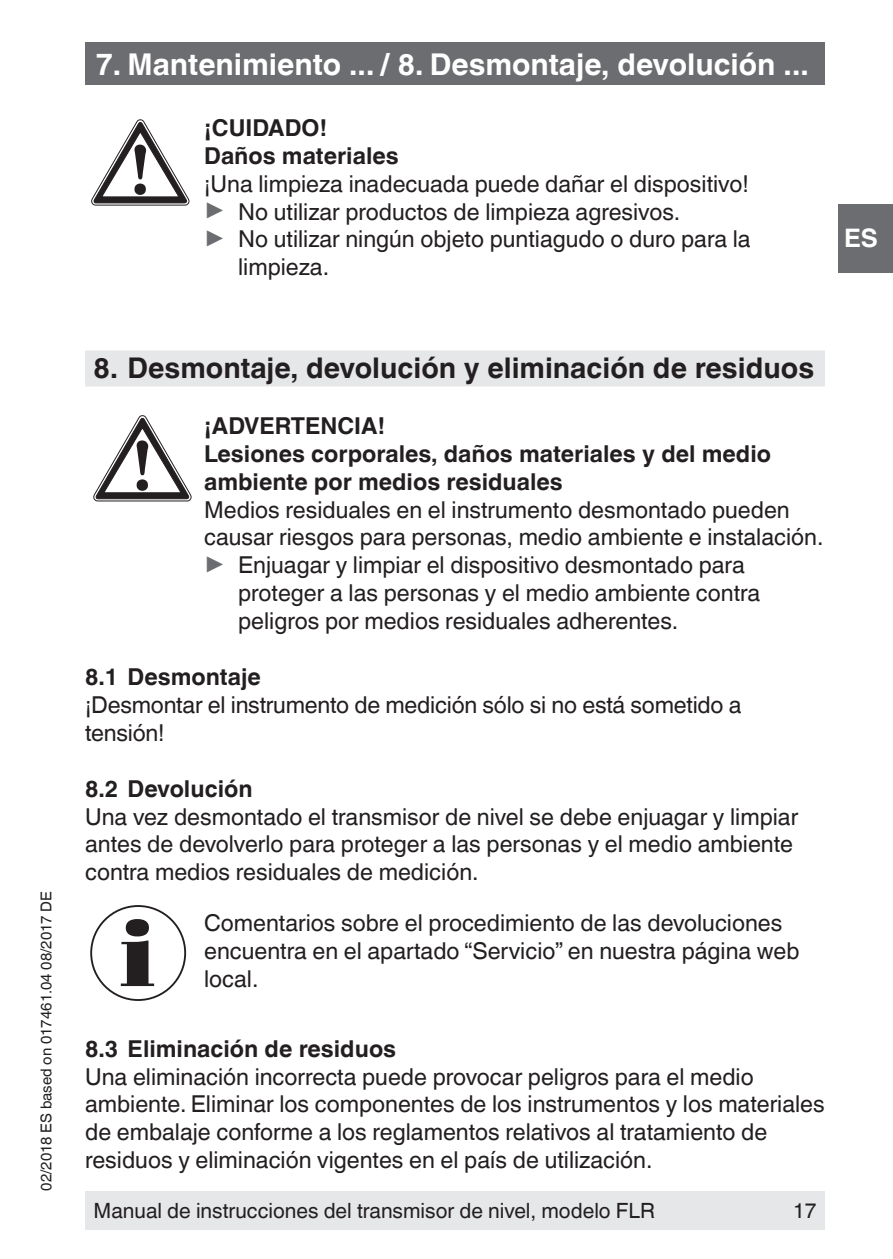
<style>
.page{position:relative;width:893px;height:1259px;background:#fff}
.page>*{position:absolute;margin:0;border:0;box-sizing:border-box;transform-origin:0 0}
.t1{font:700 30px "Helvetica World";color:#fff}
.t2{font:700 28.5px "Helvetica World";color:#231f20}
.t3{font:700 25.5px "Helvetica World";color:#fff}
.t4{font:23.4px/27.9px "Helvetica World";color:#231f20}
.t5{font:700 23.4px/27.9px "Helvetica World";color:#231f20}
.t6{font:21px "Helvetica World";color:#231f20}
.t7{font:15px "Helvetica World";color:#231f20}
.s1{font-size:26.4px;color:#6c6d70}
</style>
<div class="page">
<div style="left:85px;top:1191px;width:740px;height:38px;background:#e6e7e9"></div>
<div style="left:838px;top:204px;width:55px;height:68px;background:#6c6d70"></div>
<div style="left:85px;top:43px;width:740px;height:42px;background:#6c6d70"></div>
<div style="left:85px;top:350px;width:740px;height:36px;background:#e6e7e9"></div>
<svg style="left:91px;top:120px;width:98px;height:85px"></svg>
<svg style="left:94px;top:415px;width:97px;height:86px"></svg>
<svg style="left:121px;top:919px;width:33px;height:67px"></svg>
<div style="left:90px;top:905px;width:96px;height:96px;border:2px solid #231f20;border-radius:50%"></div>
<p class="t7" style="left:38px;top:1190px;width:301px;rotate:-90deg">02/2018 ES based on 017461.04 08/2017 DE</p>
<p class="t1" style="left:96px;top:47px;width:714px">7. Mantenimiento ... / 8. Desmontaje, devolución ...</p>
<p class="t5" style="left:204px;top:114px;width:196px">¡CUIDADO!<br>Daños materiales</p>
<p class="t4" style="left:204px;top:170px;width:546px">¡Una limpieza inadecuada puede dañar el dispositivo!</p>
<p class="t4" style="left:204px;top:197px;width:478px"><span class="s1">▶</span> No utilizar productos de limpieza agresivos.</p>
<p class="t4" style="left:204px;top:225px;width:548px"><span class="s1">▶</span> No utilizar ningún objeto puntiagudo o duro para la</p>
<p class="t4" style="left:238px;top:253px;width:92px">limpieza.</p>
<p class="t3" style="left:844px;top:224px;width:35px">ES</p>
<p class="t2" style="left:94px;top:351px;width:722px">8. Desmontaje, devolución y eliminación de residuos</p>
<p class="t5" style="left:204px;top:412px;width:568px">¡ADVERTENCIA!<br>Lesiones corporales, daños materiales y del medio ambiente por medios residuales</p>
<p class="t4" style="left:204px;top:495px;width:587px">Medios residuales en el instrumento desmontado pueden</p>
<p class="t4" style="left:204px;top:523px;width:621px">causar riesgos para personas, medio ambiente e instalación.</p>
<p class="t4" style="left:204px;top:551px;width:542px"><span class="s1">▶</span> Enjuagar y limpiar el dispositivo desmontado para</p>
<p class="t4" style="left:238px;top:579px;width:524px">proteger a las personas y el medio ambiente contra</p>
<p class="t4" style="left:238px;top:607px;width:442px">peligros por medios residuales adherentes.</p>
<p class="t5" style="left:85px;top:663px;width:177px">8.1 Desmontaje</p>
<p class="t4" style="left:85px;top:691px;width:658px">¡Desmontar el instrumento de medición sólo si no está sometido a tensión!</p>
<p class="t5" style="left:85px;top:774px;width:169px">8.2 Devolución</p>
<p class="t4" style="left:85px;top:802px;width:715px">Una vez desmontado el transmisor de nivel se debe enjuagar y limpiar antes de devolverlo para proteger a las personas y el medio ambiente contra medios residuales de medición.</p>
<p class="t4" style="left:204px;top:909px;width:597px">Comentarios sobre el procedimiento de las devoluciones encuentra en el apartado “Servicio” en nuestra página web local.</p>
<p class="t5" style="left:85px;top:1034px;width:313px">8.3 Eliminación de residuos</p>
<p class="t4" style="left:85px;top:1062px;width:741px">Una eliminación incorrecta puede provocar peligros para el medio ambiente. Eliminar los componentes de los instrumentos y los materiales de embalaje conforme a los reglamentos relativos al tratamiento de residuos y eliminación vigentes en el país de utilización.</p>
<p class="t6" style="left:94px;top:1198px;width:563px">Manual de instrucciones del transmisor de nivel, modelo FLR</p>
<p class="t6" style="left:793px;top:1198px;width:25px">17</p>
</div>
